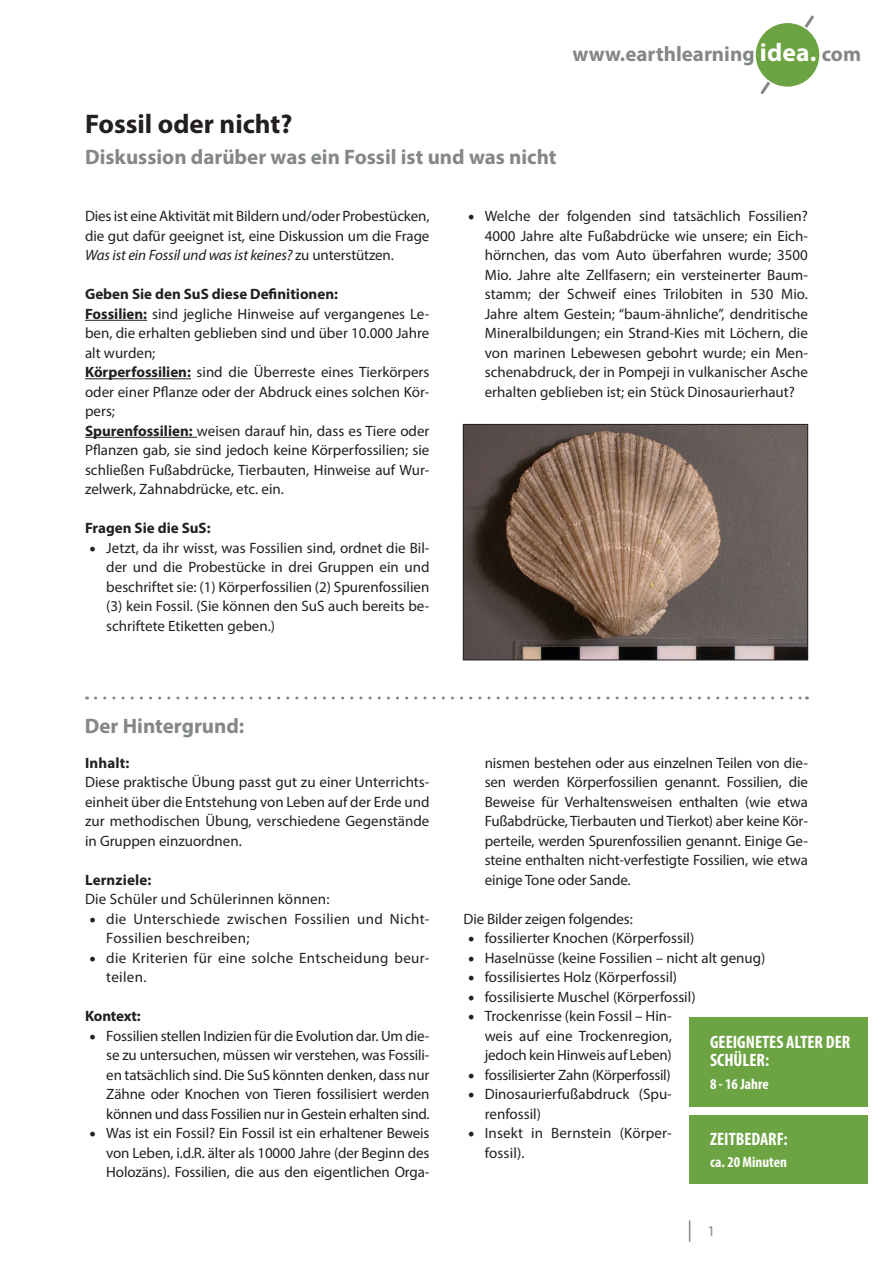
<style>
.page{position:relative;width:893px;height:1263px;background:#fff}
.page>*{position:absolute;margin:0;border:0;box-sizing:border-box;transform-origin:0 0}
.t1{font:700 27px "Myriad Pro";color:#231f20}
.t2{font:700 21px "Myriad Pro";color:#848788}
.t3{font:700 condensed 18px/18px "Myriad Pro";color:#fff}
.t4{font:15px/19.5px "Myriad Pro";color:#231f20;text-align:justify}
.t5{font:15px/19.5px "Myriad Pro";letter-spacing:.02em;color:#231f20}
.t6{font:700 15px "Myriad Pro";color:#231f20}
.t7{font:15px "Myriad Pro";letter-spacing:-.02em;color:#231f20}
.t8{font:700 condensed 15px "Myriad Pro";color:#fff}
.t9{font:15px "Myriad Pro";color:#848788}
.s1{font-size:25.5px;color:#fff}
.s2{font-style:italic}
.s3{font-weight:700}
.s4{font-family:"Minion Pro";font-size:18px}
</style>
<div class="page">
<svg style="left:760px;top:15px;width:54px;height:79px"></svg>
<div style="left:755px;top:22px;width:65px;height:65px;background:#6da443;border-radius:50%"></div>
<div style="left:754px;top:22px;width:67px;height:66px;border:2px solid #fff;border-radius:50%"></div>
<svg style="left:689px;top:1220px;width:1px;height:22px"></svg>
<hr style="left:85px;top:320px;width:62px;height:1px;background:#231f20">
<hr style="left:85px;top:378px;width:106px;height:1px;background:#231f20">
<hr style="left:85px;top:437px;width:112px;height:1px;background:#231f20">
<div style="left:689px;top:1017px;width:178px;height:89px;background:#6da443"></div>
<div style="left:689px;top:1115px;width:178px;height:69px;background:#6da443"></div>
<img style="left:465px;top:426px;width:341px;height:232px">
<div style="left:463px;top:424px;width:345px;height:236px;border:1px solid #231f20"></div>
<svg style="left:96px;top:696px;width:711px;height:3px"></svg>
<h2 class="t2" style="left:572px;top:41px;width:290px">www.earthlearning <span class="s1">idea.</span> com</h2>
<h1 class="t1" style="left:85px;top:106px;width:209px">Fossil oder nicht?</h1>
<h2 class="t2" style="left:85px;top:143px;width:473px">Diskussion darüber was ein Fossil ist und was nicht</h2>
<p class="t4" style="left:85px;top:206px;width:346px">Dies ist eine Aktivität mit Bildern und/oder Probestücken, die gut dafür geeignet ist, eine Diskussion um die Frage <span class="s2">Was ist ein Fossil und was ist keines?</span> zu unterstützen.</p>
<p class="t4" style="left:85px;top:284px;width:346px;text-align:left"><span class="s3">Geben Sie den SuS diese Definitionen:<br>Fossilien:</span> sind jegliche Hinweise auf vergangenes Le&shy;ben, die erhalten geblieben sind und über 10.000 Jahre alt wurden;<br><span class="s3">Körperfossilien:</span> sind die Überreste eines Tierkörpers oder einer Pflanze oder der Abdruck eines solchen Kör&shy;pers;<br><span class="s3">Spurenfossilien:</span> weisen darauf hin, dass es Tiere oder Pflanzen gab, sie sind jedoch keine Körperfossilien; sie schließen Fußabdrücke, Tierbauten, Hinweise auf Wur&shy;zelwerk, Zahnabdrücke, etc. ein.</p>
<p class="t6" style="left:85px;top:518px;width:127px">Fragen Sie die SuS:</p>
<p class="t4" style="left:106px;top:538px;width:325px;text-indent:-17px"><span class="s4">•</span> Jetzt, da ihr wisst, was Fossilien sind, ordnet die Bil&shy;der und die Probestücke in drei Gruppen ein und beschriftet sie: (1) Körperfossilien (2) Spurenfossilien (3) kein Fossil. (Sie können den SuS auch bereits be&shy;schriftete Etiketten geben.)</p>
<h2 class="t2" style="left:85px;top:712px;width:161px">Der Hintergrund:</h2>
<p class="t6" style="left:85px;top:753px;width:46px">Inhalt:</p>
<p class="t4" style="left:85px;top:772px;width:346px">Diese praktische Übung passt gut zu einer Unterrichts&shy;einheit über die Entstehung von Leben auf der Erde und zur methodischen Übung, verschiedene Gegenstände in Gruppen einzuordnen.</p>
<p class="t6" style="left:85px;top:870px;width:68px">Lernziele:</p>
<p class="t4" style="left:85px;top:889px;width:246px">Die Schüler und Schülerinnen können:</p>
<p class="t5" style="left:106px;top:908px;width:325px;text-indent:-17px"><span class="s4">•</span> die Unterschiede zwischen Fossilien und Nicht-<br>Fossilien beschreiben;</p>
<p class="t5" style="left:106px;top:947px;width:325px;text-indent:-17px"><span class="s4">•</span> die Kriterien für eine solche Entscheidung beur&shy;teilen.</p>
<p class="t6" style="left:85px;top:1006px;width:57px">Kontext:</p>
<p class="t4" style="left:106px;top:1025px;width:325px;text-indent:-17px"><span class="s4">•</span> Fossilien stellen Indizien für die Evolution dar. Um die&shy;se zu untersuchen, müssen wir verstehen, was Fossili&shy;en tatsächlich sind. Die SuS könnten denken, dass nur Zähne oder Knochen von Tieren fossilisiert werden können und dass Fossilien nur in Gestein erhalten sind.</p>
<p class="t4" style="left:106px;top:1123px;width:325px;text-indent:-17px"><span class="s4">•</span> Was ist ein Fossil? Ein Fossil ist ein erhaltener Beweis von Leben, i.d.R. älter als 10000 Jahre (der Beginn des Holozäns). Fossilien, die aus den eigentlichen Orga-</p>
<p class="t4" style="left:485px;top:206px;width:325px;text-indent:-17px"><span class="s4">•</span> Welche der folgenden sind tatsächlich Fossilien?<br>4000 Jahre alte Fußabdrücke wie unsere; ein Eich&shy;hörnchen, das vom Auto überfahren wurde; 3500<br>Mio. Jahre alte Zellfasern; ein versteinerter Baum&shy;stamm; der Schweif eines Trilobiten in 530 Mio.<br>Jahre altem Gestein; “baum-ähnliche”, dendritische Mineralbildungen; ein Strand-Kies mit Löchern, die von marinen Lebewesen gebohrt wurde; ein Men&shy;schenabdruck, der in Pompeji in vulkanischer Asche erhalten geblieben ist; ein Stück Dinosaurierhaut?</p>
<p class="t4" style="left:485px;top:752px;width:325px">nismen bestehen oder aus einzelnen Teilen von die&shy;sen werden Körperfossilien genannt. Fossilien, die Beweise für Verhaltensweisen enthalten (wie etwa Fußabdrücke, Tierbauten und Tierkot) aber keine Kör&shy;perteile, werden Spurenfossilien genannt. Einige Ge&shy;steine enthalten nicht-verfestigte Fossilien, wie etwa einige Tone oder Sande.</p>
<p class="t4" style="left:463px;top:908px;width:171px">Die Bilder zeigen folgendes:</p>
<p class="t4" style="left:468px;top:928px;width:228px"><span class="s4">•</span> fossilierter Knochen (Körperfossil)</p>
<p class="t4" style="left:468px;top:947px;width:299px"><span class="s4">•</span> Haselnüsse (keine Fossilien – nicht alt genug)</p>
<p class="t4" style="left:468px;top:967px;width:211px"><span class="s4">•</span> fossilisiertes Holz (Körperfossil)</p>
<p class="t4" style="left:468px;top:986px;width:229px"><span class="s4">•</span> fossilisierte Muschel (Körperfossil)</p>
<p class="t4" style="left:485px;top:1006px;width:189px;text-indent:-17px"><span class="s4">•</span> Trockenrisse (kein Fossil – Hin&shy;weis auf eine Trockenregion, jedoch kein Hinweis auf Leben)</p>
<p class="t7" style="left:468px;top:1065px;width:204px"><span class="s4">•</span> fossilisierter Zahn (Körperfossil)</p>
<p class="t4" style="left:485px;top:1084px;width:189px;text-indent:-17px"><span class="s4">•</span> Dinosaurierfußabdruck (Spu&shy;renfossil)</p>
<p class="t4" style="left:485px;top:1123px;width:189px;text-indent:-17px"><span class="s4">•</span> Insekt in Bernstein (Körper&shy;fossil).</p>
<p class="t3" style="left:710px;top:1033px;width:142px">GEEIGNETES ALTER DER<br>SCHÜLER:</p>
<p class="t8" style="left:710px;top:1074px;width:60px">8 - 16 Jahre</p>
<p class="t3" style="left:710px;top:1129px;width:79px">ZEITBEDARF:</p>
<p class="t8" style="left:710px;top:1152px;width:78px">ca. 20 Minuten</p>
<p class="t9" style="left:707px;top:1222px;width:9px">1</p>
</div>
